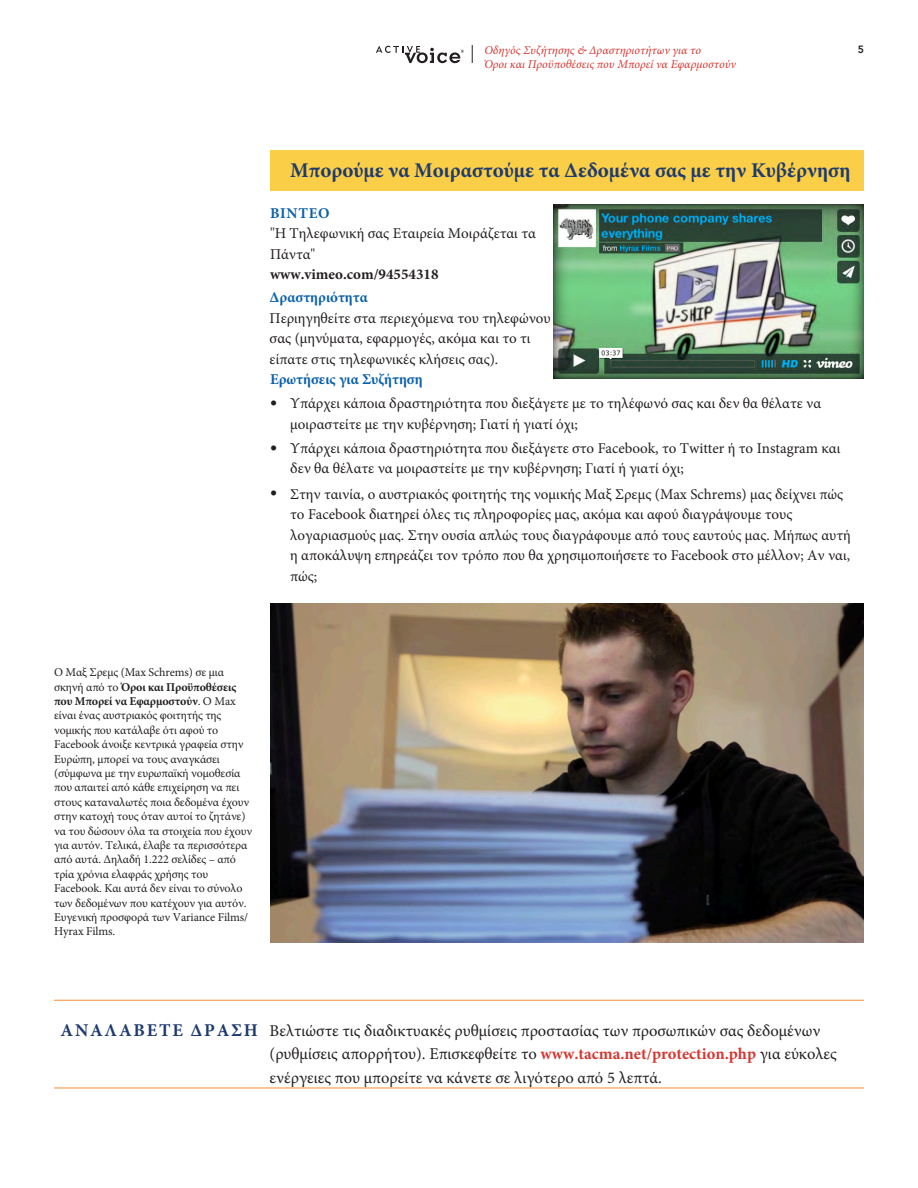
<style>
.page{position:relative;width:918px;height:1188px;background:#fff}
.page>*{position:absolute;margin:0;border:0;box-sizing:border-box;transform-origin:0 0}
.head_2{font:700 21px "Minion Pro";color:#1e3a6f}
.whistleblower_head{font:700 18px "Minion Pro";letter-spacing:.1em;color:#1e3a6f}
.text{font:16.5px/24px "Minion Pro";color:#231f20}
.bullet_points{font:15px/20.5px "Minion Pro";color:#231f20}
.text-2{font:15px/20.5px "Minion Pro";color:#231f20}
.subhead{font:700 15px "Minion Pro";color:#0a60ab}
.photo_caption{font:12px/14.4px "Minion Pro";letter-spacing:-.01em;color:#231f20}
.t1{font:italic 12px "Minion Pro";color:#d63731}
.t2{font:800 10.5px "Avenir";color:#231f20}
.s1{font-weight:700;color:#0a60ab}
.s2{font-weight:700}
.s3{font-family:"Avenir";font-size:14.25px}
.s4{font-weight:700;color:#d63731}
</style>
<div class="page">
<svg style="left:376px;top:46px;width:88px;height:17px"></svg>
<svg style="left:472px;top:45px;width:1px;height:18px"></svg>
<div style="left:270px;top:150px;width:594px;height:41px;background:#face47"></div>
<img style="left:554px;top:204px;width:310px;height:175px">
<img style="left:270px;top:604px;width:594px;height:339px">
<hr style="left:54px;top:1000px;width:810px;height:1px;background:#f58d36">
<hr style="left:54px;top:1088px;width:810px;height:1px;background:#f58d36">
<p class="t1" style="left:484px;top:42px;width:218px">Οδηγός Συζήτησης &amp; Δραστηριοτήτων για το</p>
<p class="t2" style="left:858px;top:43px;width:8px">5</p>
<p class="t1" style="left:484px;top:56px;width:253px">Όροι και Προϋποθέσεις που Μπορεί να Εφαρμοστούν</p>
<p class="head_2" style="left:290px;top:156px;width:562px">Μπορούμε να Μοιραστούμε τα Δεδομένα σας με την Κυβέρνηση</p>
<p class="text-2" style="left:270px;top:203px;width:267px"><span class="s1">ΒΙΝΤΕΟ<br></span>"Η Τηλεφωνική σας Εταιρεία Μοιράζεται τα<br>Πάντα"<br><span class="s2">www.vimeo.com/94554318</span></p>
<p class="text-2" style="left:270px;top:287px;width:283px"><span class="s1">Δραστηριότητα<br></span>Περιηγηθείτε στα περιεχόμενα του τηλεφώνου σας (μηνύματα, εφαρμογές, ακόμα και το τι είπατε στις τηλεφωνικές κλήσεις σας).</p>
<p class="subhead" style="left:270px;top:369px;width:154px">Ερωτήσεις για Συζήτηση</p>
<p class="bullet_points" style="left:290px;top:393px;width:533px;text-indent:-20px"><span class="s3">•</span> Υπάρχει κάποια δραστηριότητα που διεξάγετε με το τηλέφωνό σας και δεν θα θέλατε να μοιραστείτε με την κυβέρνηση; Γιατί ή γιατί όχι;</p>
<p class="bullet_points" style="left:290px;top:438px;width:552px;line-height:20px;text-indent:-20px"><span class="s3">•</span> Υπάρχει κάποια δραστηριότητα που διεξάγετε στο Facebook, το Twitter ή το Instagram και δεν θα θέλατε να μοιραστείτε με την κυβέρνηση; Γιατί ή γιατί όχι;</p>
<p class="bullet_points" style="left:290px;top:484px;width:562px;text-indent:-20px"><span class="s3">•</span> Στην ταινία, ο αυστριακός φοιτητής της νομικής Μαξ Σρεμς (Max Schrems) μας δείχνει πώς το Facebook διατηρεί όλες τις πληροφορίες μας, ακόμα και αφού διαγράψουμε τους λογαριασμούς μας. Στην ουσία απλώς τους διαγράφουμε από τους εαυτούς μας. Μήπως αυτή η αποκάλυψη επηρεάζει τον τρόπο που θα χρησιμοποιήσετε το Facebook στο μέλλον; Αν ναι, πώς;</p>
<p class="photo_caption" style="left:54px;top:665px;width:200px">Ο Μαξ Σρεμς (Max Schrems) σε μια σκηνή από το <span class="s2">Όροι και Προϋποθέσεις που Μπορεί να Εφαρμοστούν</span>. Ο Max είναι ένας αυστριακός φοιτητής της νομικής που κατάλαβε ότι αφού το Facebook άνοιξε κεντρικά γραφεία στην Ευρώπη, μπορεί να τους αναγκάσει (σύμφωνα με την ευρωπαϊκή νομοθεσία που απαιτεί από κάθε επιχείρηση να πει στους καταναλωτές ποια δεδομένα έχουν στην κατοχή τους όταν αυτοί το ζητάνε) να του δώσουν όλα τα στοιχεία που έχουν για αυτόν. Τελικά, έλαβε τα περισσότερα από αυτά. Δηλαδή 1.222 σελίδες – από τρία χρόνια ελαφράς χρήσης του Facebook. Και αυτά δεν είναι το σύνολο των δεδομένων που κατέχουν για αυτόν.<br>Ευγενική προσφορά των Variance Films/ Hyrax Films.</p>
<p class="whistleblower_head" style="left:61px;top:1018px;width:199px">ΑΝΑΛΑΒΕΤΕ ΔΡΑΣΗ</p>
<p class="text" style="left:270px;top:1018px;width:569px">Βελτιώστε τις διαδικτυακές ρυθμίσεις προστασίας των προσωπικών σας δεδομένων (ρυθμίσεις απορρήτου). Επισκεφθείτε το <span class="s4">www.tacma.net/protection.php</span> για εύκολες ενέργειες που μπορείτε να κάνετε σε λιγότερο από 5 λεπτά.</p>
</div>
